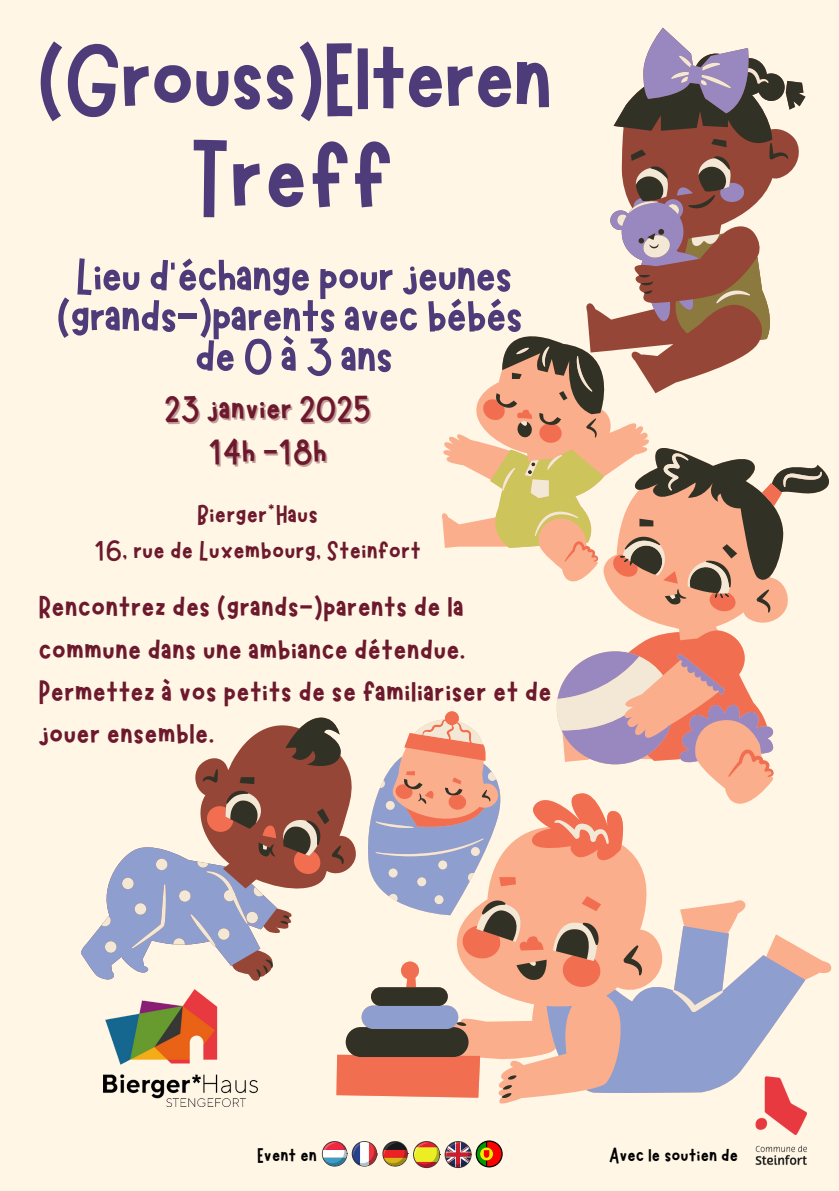
<style>
.page{position:relative;width:839px;height:1191px;background:#fff6e5}
.page>*{position:absolute;margin:0;border:0;box-sizing:border-box;transform-origin:0 0}
.t1{font:110.8px "Marykate";color:#4e3b79}
.t2{font:104.8px "Marykate";letter-spacing:-.03em;color:#4e3b79}
.t3{font:53.2px/40.2px "Marykate";letter-spacing:-.03em;color:#4e3b79;text-align:center}
.t4{font:36.6px "Marykate";color:#6d192d}
.t5{font:33.4px/42.4px "Marykate";color:#6d192d}
.t6{font:28.8px/36px "Marykate";color:#6d192d;text-align:center}
.t7{font:21.2px "Marykate";color:#000}
</style>
<div class="page">
<svg style="left:610px;top:764px;width:163px;height:26px"></svg>
<svg style="left:611px;top:764px;width:163px;height:13px"></svg>
<svg style="left:562px;top:731px;width:212px;height:33px"></svg>
<svg style="left:556px;top:613px;width:227px;height:118px"></svg>
<svg style="left:499px;top:790px;width:333px;height:314px"></svg>
<svg style="left:642px;top:926px;width:163px;height:168px;fill:#8e9fcf"></svg>
<svg style="left:336px;top:790px;width:289px;height:306px"></svg>
<svg style="left:502px;top:820px;width:221px;height:192px"></svg>
<svg style="left:346px;top:900px;width:296px;height:198px"></svg>
<svg style="left:647px;top:28px;width:101px;height:26px"></svg>
<svg style="left:344px;top:761px;width:16px;height:220px"></svg>
<svg style="left:81px;top:717px;width:263px;height:264px"></svg>
<svg style="left:442px;top:395px;width:40px;height:153px"></svg>
<svg style="left:482px;top:54px;width:348px;height:559px"></svg>
<svg style="left:366px;top:711px;width:136px;height:204px"></svg>
<svg style="left:322px;top:1141px;width:25px;height:26px"></svg>
<svg style="left:323px;top:1142px;width:23px;height:24px"></svg>
<svg style="left:352px;top:1141px;width:25px;height:26px"></svg>
<svg style="left:352px;top:1142px;width:24px;height:24px"></svg>
<svg style="left:382px;top:1141px;width:26px;height:26px"></svg>
<svg style="left:383px;top:1142px;width:24px;height:24px"></svg>
<svg style="left:413px;top:1141px;width:27px;height:27px"></svg>
<svg style="left:414px;top:1142px;width:25px;height:25px"></svg>
<svg style="left:444px;top:1141px;width:27px;height:27px"></svg>
<svg style="left:445px;top:1142px;width:25px;height:25px"></svg>
<svg style="left:475px;top:1140px;width:27px;height:27px"></svg>
<svg style="left:477px;top:1142px;width:24px;height:24px"></svg>
<img style="left:103px;top:989px;width:155px;height:117px">
<img style="left:755px;top:1075px;width:51px;height:90px">
<h1 class="t2" style="left:36px;top:12px;width:518px">(Grouss)Elteren</h1>
<h1 class="t1" style="left:194px;top:106px;width:201px">Treff</h1>
<h2 class="t3" style="left:56px;top:251px;width:469px">Lieu d’échange pour jeunes (grands-)parents avec bébés de0à3ans</h2>
<p class="t4" style="left:164px;top:386px;width:208px">23 janvier 2025</p>
<p class="t4" style="left:208px;top:429px;width:120px">14h -18h</p>
<h3 class="t6" style="left:94px;top:494px;width:328px">Bierger*Haus<br>16, rue de Luxembourg, Steinfort</h3>
<p class="t5" style="left:38px;top:583px;width:515px">Rencontrez des (grands-)parents de la commune dans une ambiance détendue.<br>Permettez à vos petits de se familiariser et de jouer ensemble.</p>
<h4 class="t7" style="left:257px;top:1142px;width:61px">Event en</h4>
<h3 class="t7" style="left:609px;top:1141px;width:131px">Avec le soutien de</h3>
</div>
